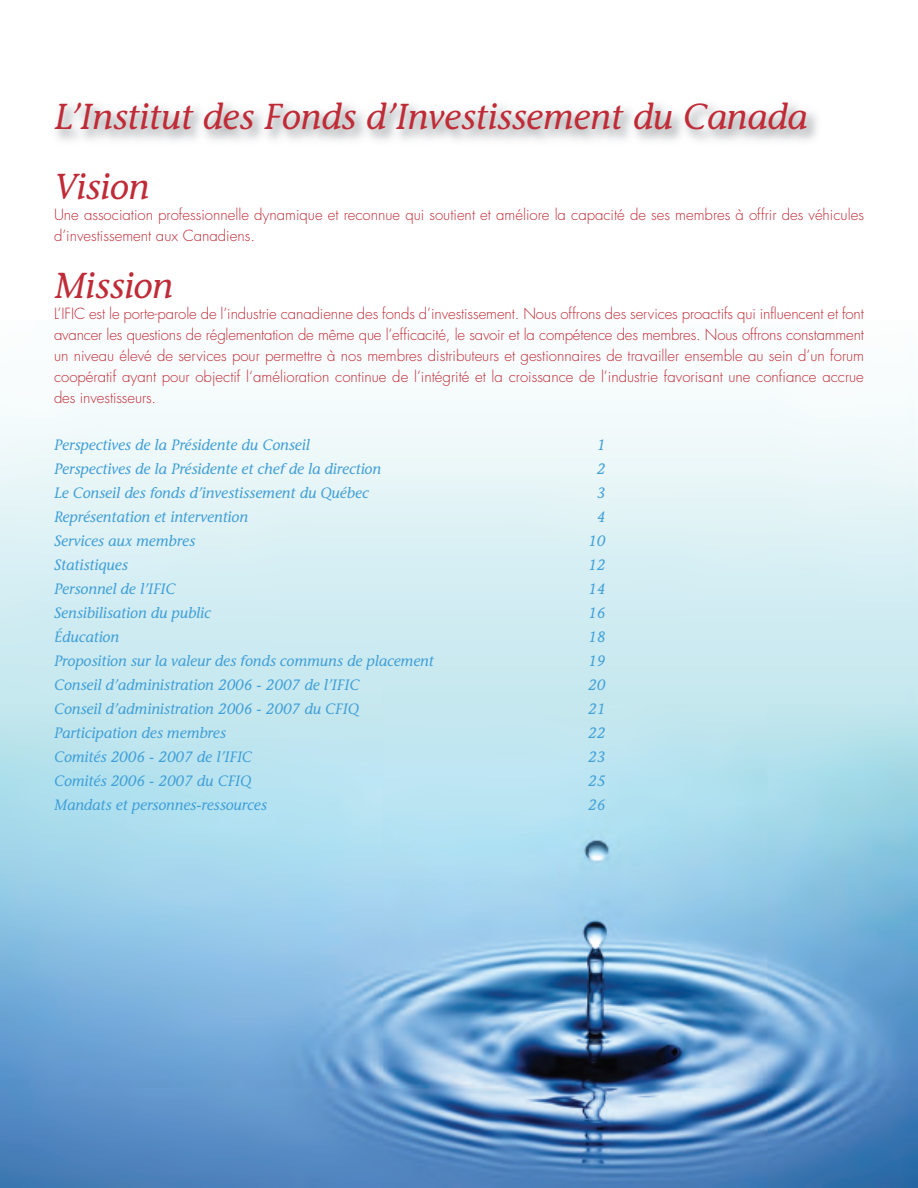
<style>
.page{position:relative;width:918px;height:1188px;background:#fff}
.page>*{position:absolute;margin:0;border:0;box-sizing:border-box;transform-origin:0 0}
.t1{font:italic 36px/70.5px "Stone Informal";color:#bf2b37}
.t2{font:300 15px/21px "Futura";color:#bf2b37}
.t3{font:italic 15px "Stone Informal";color:#42a0d8}
</style>
<div class="page">
<img style="left:0;top:398px;width:918px;height:790px">
<h1 class="t1" style="left:54px;top:85px;width:755px">L’Institut des Fonds d’Investissement du Canada<br>Vision</h1>
<p class="t2" style="left:54px;top:206px;width:811px">Une association professionnelle dynamique et reconnue qui soutient et améliore la capacité de ses membres à offrir des véhicules d’investissement aux Canadiens.</p>
<h1 class="t1" style="left:54px;top:254px;width:120px">Mission</h1>
<p class="t2" style="left:54px;top:305px;width:812px;text-align:justify">L’IFIC est le porte-parole de l’industrie canadienne des fonds d’investissement. Nous offrons des services proactifs qui influencent et font avancer les questions de réglementation de même que l’efficacité, le savoir et la compétence des membres. Nous offrons constamment un niveau élevé de services pour permettre à nos membres distributeurs et gestionnaires de travailler ensemble au sein d’un forum coopératif ayant pour objectif l‘amélioration continue de l’intégrité et la croissance de l’industrie favorisant une confiance accrue des investisseurs.</p>
<p class="t3" style="left:54px;top:439px;width:257px">Perspectives de la Présidente du Conseil</p>
<p class="t3" style="left:597px;top:439px;width:10px">1</p>
<p class="t3" style="left:54px;top:463px;width:329px">Perspectives de la Présidente et chef de la direction</p>
<p class="t3" style="left:597px;top:463px;width:10px">2</p>
<p class="t3" style="left:54px;top:487px;width:316px">Le Conseil des fonds d’investissement du Québec</p>
<p class="t3" style="left:597px;top:487px;width:10px">3</p>
<p class="t3" style="left:54px;top:511px;width:195px">Représentation et intervention</p>
<p class="t3" style="left:597px;top:511px;width:10px">4</p>
<p class="t3" style="left:54px;top:535px;width:143px">Services aux membres</p>
<p class="t3" style="left:588px;top:535px;width:19px">10</p>
<p class="t3" style="left:54px;top:559px;width:75px">Statistiques</p>
<p class="t3" style="left:588px;top:559px;width:19px">12</p>
<p class="t3" style="left:54px;top:583px;width:123px">Personnel de l’IFIC</p>
<p class="t3" style="left:588px;top:583px;width:19px">14</p>
<p class="t3" style="left:54px;top:607px;width:158px">Sensibilisation du public</p>
<p class="t3" style="left:588px;top:607px;width:19px">16</p>
<p class="t3" style="left:54px;top:631px;width:67px">Éducation</p>
<p class="t3" style="left:588px;top:631px;width:19px">18</p>
<p class="t3" style="left:54px;top:655px;width:381px">Proposition sur la valeur des fonds communs de placement</p>
<p class="t3" style="left:588px;top:655px;width:19px">19</p>
<p class="t3" style="left:54px;top:679px;width:307px">Conseil d’administration 2006 - 2007 de l’IFIC</p>
<p class="t3" style="left:588px;top:679px;width:19px">20</p>
<p class="t3" style="left:54px;top:703px;width:306px">Conseil d’administration 2006 - 2007 du CFIQ</p>
<p class="t3" style="left:588px;top:703px;width:19px">21</p>
<p class="t3" style="left:54px;top:727px;width:173px">Participation des membres</p>
<p class="t3" style="left:588px;top:727px;width:19px">22</p>
<p class="t3" style="left:54px;top:751px;width:199px">Comités 2006 - 2007 de l’IFIC</p>
<p class="t3" style="left:588px;top:751px;width:19px">23</p>
<p class="t3" style="left:54px;top:775px;width:199px">Comités 2006 - 2007 du CFIQ</p>
<p class="t3" style="left:588px;top:775px;width:19px">25</p>
<p class="t3" style="left:54px;top:799px;width:214px">Mandats et personnes-ressources</p>
<p class="t3" style="left:588px;top:799px;width:19px">26</p>
</div>
